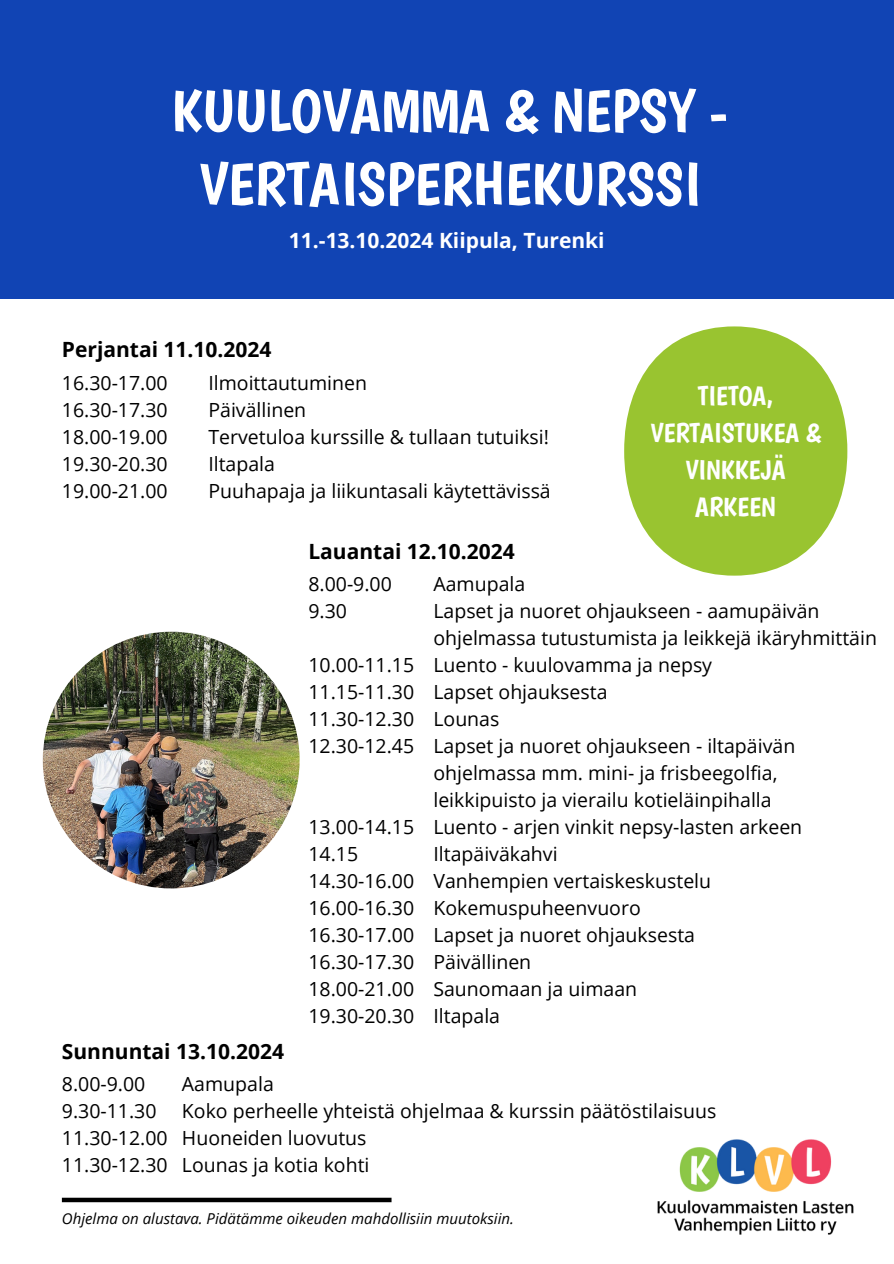
<style>
.page{position:relative;width:894px;height:1264px;background:#fff}
.page>*{position:absolute;margin:0;border:0;box-sizing:border-box;transform-origin:0 0}
.t1{font:60px/73.2px "Boogaloo";color:#fff;text-align:center}
.t2{font:27px/37.2px "Boogaloo";color:#fff;text-align:center}
.t3{font:700 21px "Open Sans";color:#000}
.t4{font:700 21px "Open Sans";color:#fff}
.t5{font:19.5px/27px "Open Sans";color:#000}
.t6{font:italic 15px "Open Sans";color:#000}
</style>
<div class="page">
<div style="left:0;top:0;width:893px;height:299px;background:#1144b4"></div>
<div style="left:624px;top:326px;width:223px;height:249px;background:#99c430;border-radius:50%"></div>
<img style="left:43px;top:631px;width:256px;height:257px;border-radius:50%">
<div style="left:62px;top:1197px;width:329px;height:5px;background:#000"></div>
<img style="left:657px;top:1139px;width:197px;height:96px">
<p class="t1" style="left:171px;top:74px;width:558px">KUULOVAMMA &amp; NEPSY -<br>VERTAISPERHEKURSSI</p>
<h2 class="t4" style="left:289px;top:225px;width:317px">11.-13.10.2024 Kiipula, Turenki</h2>
<h4 class="t3" style="left:62px;top:335px;width:211px">Perjantai 11.10.2024</h4>
<h4 class="t5" style="left:62px;top:369px;width:107px;text-align:justify">16.30-17.00<br>16.30-17.30<br>18.00-19.00<br>19.30-20.30<br>19.00-21.00</h4>
<h3 class="t5" style="left:208px;top:369px;width:344px">Ilmoittautuminen<br>Päivällinen<br>Tervetuloa kurssille &amp; tullaan tutuiksi!<br>Iltapala<br>Puuhapaja ja liikuntasali käytettävissä</h3>
<h3 class="t3" style="left:308px;top:536px;width:208px">Lauantai 12.10.2024</h3>
<h3 class="t2" style="left:650px;top:377px;width:171px">TIETOA,<br>VERTAISTUKEA &amp;<br>VINKKEJÄ<br>ARKEEN</h3>
<p class="t3" style="left:62px;top:1036px;width:223px">Sunnuntai 13.10.2024</p>
<h4 class="t5" style="left:308px;top:569px;width:85px">8.00-9.00<br>9.30</h4>
<h4 class="t5" style="left:308px;top:650px;width:107px;text-align:justify">10.00-11.15<br>11.15-11.30<br>11.30-12.30<br>12.30-12.45</h4>
<p class="t5" style="left:308px;top:812px;width:107px">13.00-14.15<br>14.15<br>14.30-16.00<br>16.00-16.30<br>16.30-17.00<br>16.30-17.30<br>18.00-21.00<br>19.30-20.30</p>
<h4 class="t5" style="left:433px;top:569px;width:445px">Aamupala<br>Lapset ja nuoret ohjaukseen - aamupäivän ohjelmassa tutustumista ja leikkejä ikäryhmittäin<br>Luento - kuulovamma ja nepsy<br>Lapset ohjauksesta<br>Lounas<br>Lapset ja nuoret ohjaukseen - iltapäivän ohjelmassa mm. mini- ja frisbeegolfia, leikkipuisto ja vierailu kotieläinpihalla<br>Luento - arjen vinkit nepsy-lasten arkeen<br>Iltapäiväkahvi<br>Vanhempien vertaiskeskustelu<br>Kokemuspuheenvuoro<br>Lapset ja nuoret ohjauksesta<br>Päivällinen<br>Saunomaan ja uimaan<br>Iltapala</h4>
<h4 class="t5" style="left:62px;top:1069px;width:107px">8.00-9.00<br>9.30-11.30<br>11.30-12.00<br>11.30-12.30</h4>
<h4 class="t5" style="left:182px;top:1069px;width:536px">Aamupala<br>Koko perheelle yhteistä ohjelmaa &amp; kurssin päätöstilaisuus<br>Huoneiden luovutus<br>Lounas ja kotia kohti</h4>
<h4 class="t6" style="left:62px;top:1208px;width:453px">Ohjelma on alustava. Pidätämme oikeuden mahdollisiin muutoksiin.</h4>
</div>
